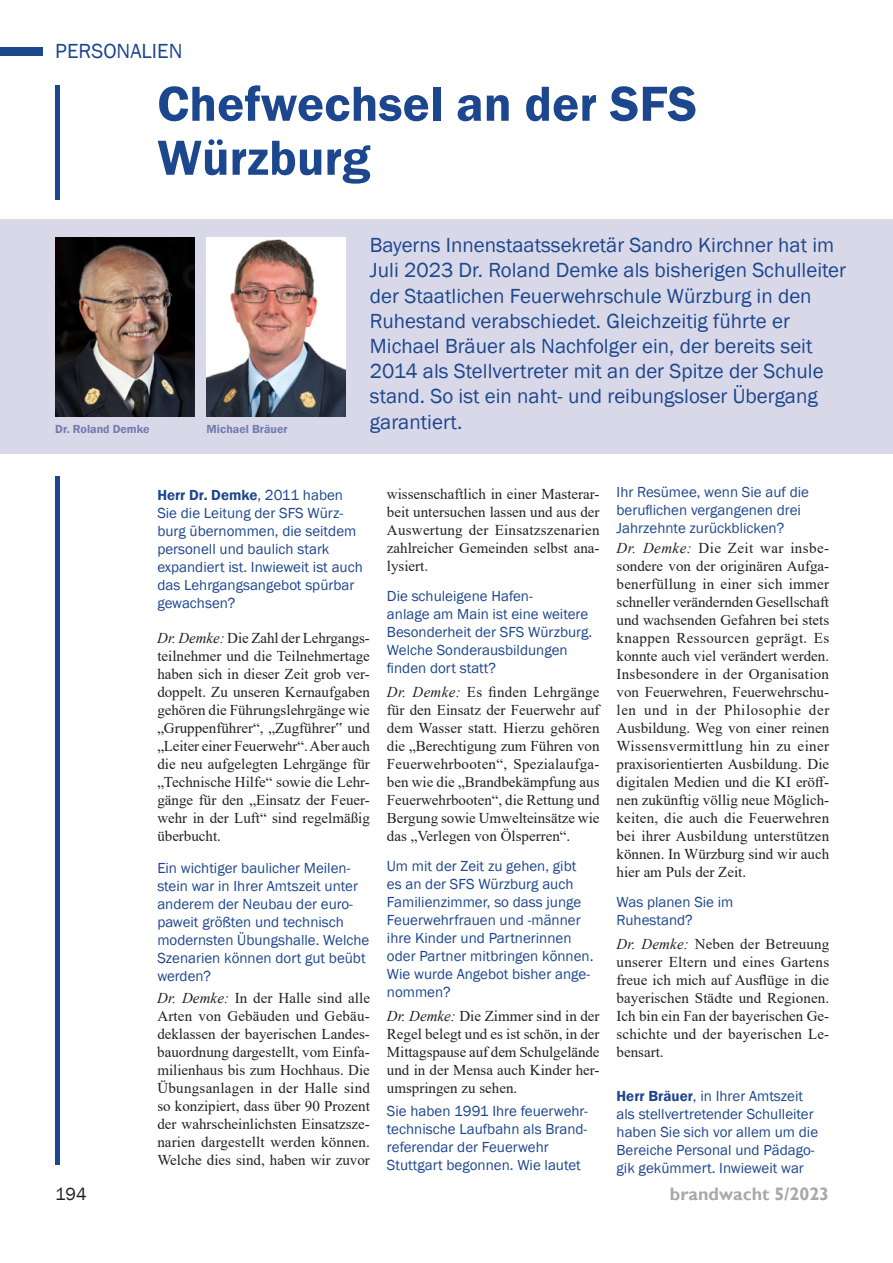
<style>
.page{position:relative;width:893px;height:1263px;background:#fff}
.page>*{position:absolute;margin:0;border:0;box-sizing:border-box;transform-origin:0 0}
.t1{font:600 51px/54px "Franklin Gothic";color:#1c468d}
.t2{font:21px/25.2px "Franklin Gothic";color:#1c468d}
.t3{font:700 18px "Gill Sans";color:#a8a9ad}
.t4{font:18px "Franklin Gothic";color:#231f20}
.t5{font:15px/18px "Times New Roman";color:#231f20;text-align:justify}
.t6{font:15px/18px "Franklin Gothic";color:#1c468d}
.t7{font:600 12px "Franklin Gothic";color:#747caf}
.s1{font-weight:600}
.s2{font-style:italic}
</style>
<div class="page">
<div style="left:0;top:219px;width:893px;height:234px;background:#d4d4e6"></div>
<img style="left:55px;top:237px;width:139px;height:179px">
<div style="left:55px;top:476px;width:5px;height:689px;background:#1c468d"></div>
<img style="left:207px;top:237px;width:139px;height:179px">
<div style="left:55px;top:85px;width:5px;height:115px;background:#1c468d"></div>
<div style="left:0;top:47px;width:43px;height:8px;background:#1c468d"></div>
<h2 class="t2" style="left:55px;top:40px;width:129px">PERSONALIEN</h2>
<h1 class="t1" style="left:157px;top:80px;width:541px">Chefwechsel an der SFS<br>Würzburg</h1>
<p class="t7" style="left:55px;top:424px;width:96px">Dr. Roland Demke</p>
<p class="t7" style="left:207px;top:424px;width:82px">Michael Bräuer</p>
<p class="t2" style="left:370px;top:234px;width:478px">Bayerns Innenstaatssekretär Sandro Kirchner hat im Juli 2023 Dr. Roland Demke als bisherigen Schulleiter der Staatlichen Feuerwehrschule Würzburg in den Ruhestand verabschiedet. Gleichzeitig führte er Michael Bräuer als Nachfolger ein, der bereits seit 2014 als Stellvertreter mit an der Spitze der Schule stand. So ist ein naht- und reibungsloser Übergang garantiert.</p>
<p class="t6" style="left:157px;top:487px;width:207px"><span class="s1">Herr Dr. Demke</span>, 2011 haben<br>Sie die Leitung der SFS Würz&shy;burg übernommen, die seitdem personell und baulich stark expandiert ist. Inwieweit ist auch das Lehrgangsangebot spürbar gewachsen?</p>
<p class="t5" style="left:157px;top:630px;width:214px"><span class="s2">Dr. Demke:</span> Die Zahl der Lehrgangs&shy;teilnehmer und die Teilnehmertage haben sich in dieser Zeit grob ver&shy;doppelt. Zu unseren Kernaufgaben gehören die Führungslehrgänge wie „Gruppenführer“, „Zugführer‟ und „Leiter einer Feuerwehr“. Aber auch die neu aufgelegten Lehrgänge für „Technische Hilfe“ sowie die Lehr&shy;gänge für den „Einsatz der Feuer&shy;wehr in der Luft“ sind regelmäßig überbucht.</p>
<p class="t6" style="left:157px;top:860px;width:214px">Ein wichtiger baulicher Meilen&shy;stein war in Ihrer Amtszeit unter anderem der Neubau der euro&shy;paweit größten und technisch modernsten Übungshalle. Welche<br>Szenarien können dort gut beübt werden?</p>
<p class="t5" style="left:157px;top:990px;width:214px"><span class="s2">Dr. Demke:</span> In der Halle sind alle Arten von Gebäuden und Gebäu&shy;deklassen der bayerischen Landes&shy;bauordnung dargestellt, vom Einfa&shy;milienhaus bis zum Hochhaus. Die Übungsanlagen in der Halle sind so konzipiert, dass über 90 Prozent der wahrscheinlichsten Einsatzsze&shy;narien dargestellt werden können.<br>Welche dies sind, haben wir zuvor</p>
<p class="t5" style="left:387px;top:486px;width:214px">wissenschaftlich in einer Masterar&shy;beit untersuchen lassen und aus der Auswertung der Einsatzszenarien zahlreicher Gemeinden selbst ana&shy;lysiert.</p>
<p class="t6" style="left:387px;top:588px;width:207px">Die schuleigene Hafen-<br>anlage am Main ist eine weitere<br>Besonderheit der SFS Würzburg.<br>Welche Sonderausbildungen<br>昀椀nden dort statt?</p>
<p class="t5" style="left:387px;top:683px;width:214px"><span class="s2">Dr. Demke:</span> Es 昀椀nden Lehrgänge für den Einsatz der Feuerwehr auf dem Wasser statt. Hierzu gehören die „Berechtigung zum Führen von Feuerwehrbooten“, Spezialaufga&shy;ben wie die „Brandbekämpfung aus Feuerwehrbooten“, die Rettung und Bergung sowie Umwelteinsätze wie das „Verlegen von Ölsperren“.</p>
<p class="t6" style="left:387px;top:858px;width:208px">Um mit der Zeit zu gehen, gibt es an der SFS Würzburg auch<br>Familienzimmer, so dass junge<br>Feuerwehrfrauen und -männer ihre Kinder und Partnerinnen oder Partner mitbringen können.<br>Wie wurde Angebot bisher ange&shy;nommen?</p>
<p class="t5" style="left:387px;top:1008px;width:214px"><span class="s2">Dr. Demke:</span> Die Zimmer sind in der Regel belegt und es ist schön, in der Mittagspause auf dem Schulgelände und in der Mensa auch Kinder her&shy;umspringen zu sehen.</p>
<p class="t6" style="left:387px;top:1103px;width:202px">Sie haben 1991 Ihre feuerwehr&shy;technische Laufbahn als Brand&shy;referendar der Feuerwehr<br>Stuttgart begonnen. Wie lautet</p>
<p class="t6" style="left:617px;top:485px;width:194px">Ihr Resümee, wenn Sie auf die beru昀氀ichen vergangenen drei<br>Jahrzehnte zurückblicken?</p>
<p class="t5" style="left:617px;top:540px;width:214px"><span class="s2">Dr. Demke:</span> Die Zeit war insbe&shy;sondere von der originären Aufga&shy;benerfüllung in einer sich immer schneller verändernden Gesellschaft und wachsenden Gefahren bei stets knappen Ressourcen geprägt. Es konnte auch viel verändert werden.<br>Insbesondere in der Organisation von Feuerwehren, Feuerwehrschu&shy;len und in der Philosophie der Ausbildung. Weg von einer reinen Wissensvermittlung hin zu einer praxisorientierten Ausbildung. Die digitalen Medien und die KI erö昀昀&shy;nen zukünftig völlig neue Möglich&shy;keiten, die auch die Feuerwehren bei ihrer Ausbildung unterstützen können. In Würzburg sind wir auch hier am Puls der Zeit.</p>
<p class="t6" style="left:617px;top:894px;width:118px">Was planen Sie im<br>Ruhestand?</p>
<p class="t5" style="left:617px;top:936px;width:214px"><span class="s2">Dr. Demke:</span> Neben der Betreuung unserer Eltern und eines Gartens freue ich mich auf Aus昀氀üge in die bayerischen Städte und Regionen.<br>Ich bin ein Fan der bayerischen Ge&shy;schichte und der bayerischen Le&shy;bensart.</p>
<p class="t6" style="left:617px;top:1088px;width:203px"><span class="s1">Herr Bräuer</span>, in Ihrer Amtszeit als stellvertretender Schulleiter haben Sie sich vor allem um die<br>Bereiche Personal und Pädago&shy;gik gekümmert. Inwieweit war</p>
<p class="t4" style="left:55px;top:1187px;width:33px">194</p>
<p class="t3" style="left:670px;top:1183px;width:161px">brandwacht 5/2023</p>
</div>
